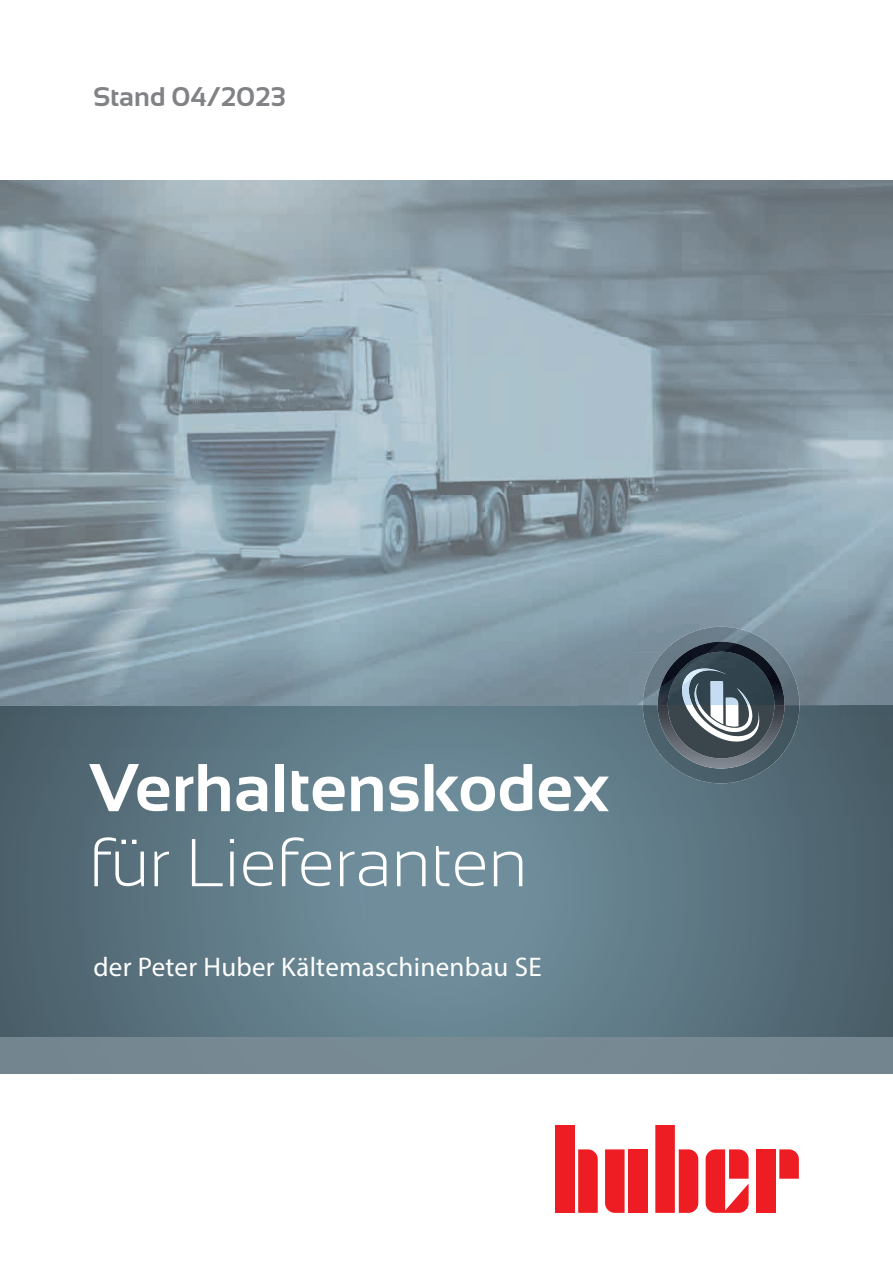
<style>
.page{position:relative;width:893px;height:1263px;background:#fff}
.page>*{position:absolute;margin:0;border:0;box-sizing:border-box;transform-origin:0 0}
.t1{font:700 67.5px "Sansation";color:#fff}
.t2{font:300 67.5px "Sansation";color:#fff}
.t3{font:27px "Myriad Pro";letter-spacing:.01em;color:#fff}
.t4{font:700 27px "Sansation";color:#808285}
</style>
<div class="page">
<img style="left:0;top:705px;width:367px;height:332px">
<img style="left:367px;top:753px;width:473px;height:284px">
<div style="left:840px;top:705px;width:53px;height:332px;background:#4b606b"></div>
<img style="left:367px;top:705px;width:276px;height:48px">
<div style="left:799px;top:705px;width:42px;height:48px;background:#4c616c"></div>
<div style="left:555px;top:1125px;width:19px;height:88px;background:#ee1d23"></div>
<svg style="left:578px;top:1149px;width:20px;height:64px"></svg>
<svg style="left:605px;top:1149px;width:20px;height:64px"></svg>
<div style="left:628px;top:1149px;width:20px;height:64px;background:#ee1d23"></div>
<div style="left:756px;top:1149px;width:19px;height:64px;background:#ee1d23"></div>
<svg style="left:779px;top:1149px;width:20px;height:30px"></svg>
<svg style="left:655px;top:1125px;width:43px;height:88px"></svg>
<svg style="left:706px;top:1149px;width:43px;height:64px"></svg>
<img style="left:643px;top:705px;width:156px;height:78px">
<img style="left:0;top:181px;width:788px;height:471px">
<img style="left:788px;top:181px;width:105px;height:524px">
<img style="left:0;top:652px;width:658px;height:53px">
<img style="left:658px;top:642px;width:126px;height:10px">
<svg style="left:658px;top:652px;width:130px;height:116px;background:#556169"></svg>
<img style="left:679px;top:668px;width:49px;height:37px">
<img style="left:694px;top:683px;width:56px;height:22px">
<p class="t4" style="left:94px;top:81px;width:193px">Stand 04/2023</p>
<h1 class="t1" style="left:89px;top:750px;width:521px">Verhaltenskodex</h1>
<h1 class="t2" style="left:89px;top:825px;width:440px">für Lieferanten</h1>
<p class="t3" style="left:93px;top:950px;width:450px">der Peter Huber Kältemaschinenbau SE</p>
</div>
